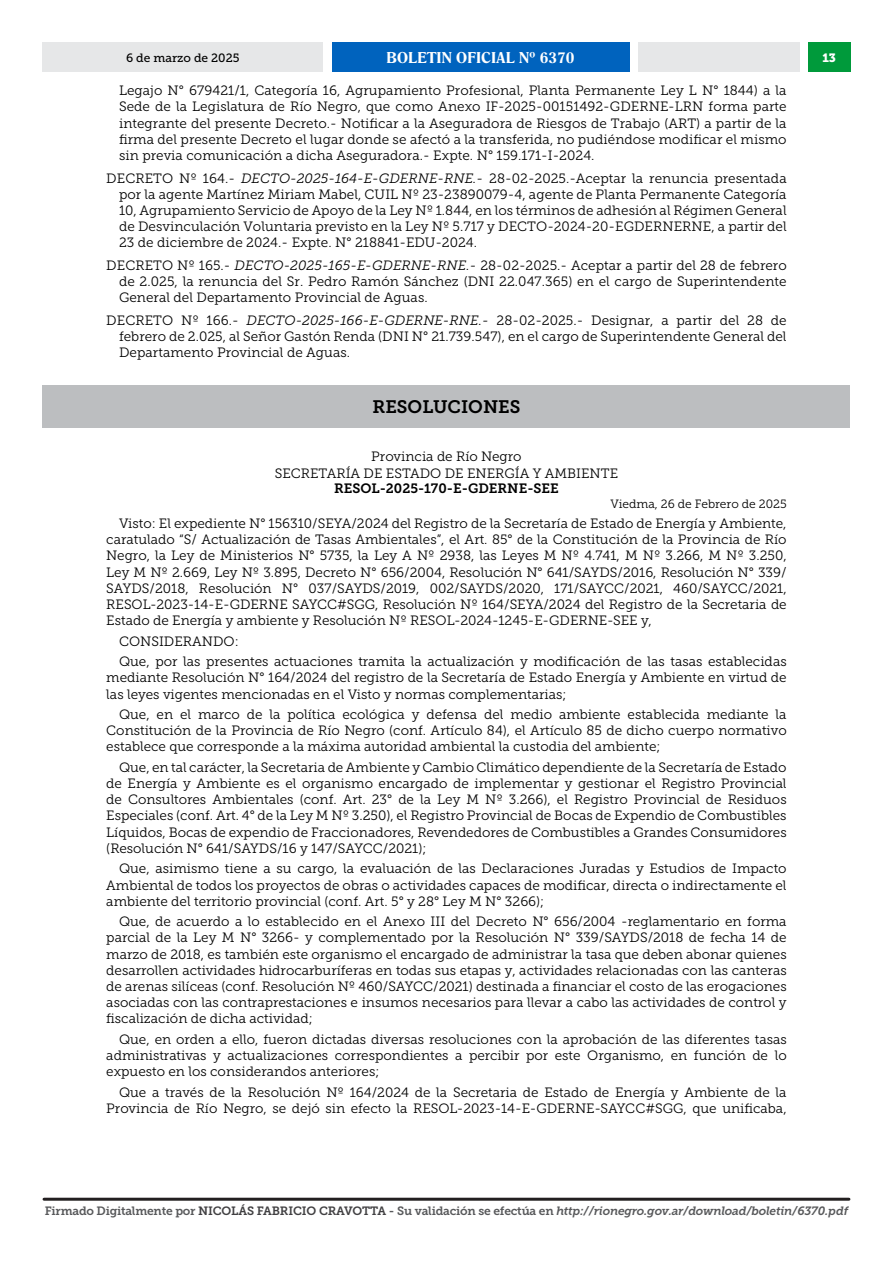
<style>
.page{position:relative;width:893px;height:1263px;background:#fff}
.page>*{position:absolute;margin:0;border:0;box-sizing:border-box;transform-origin:0 0}
.t1{font:18px "Museo Slab 700";color:#000}
.t2{font:700 15px "Romana BT";color:#fff}
.t3{font:13.5px/16.2px "Museo Slab 300";color:#000;text-align:justify}
.t4{font:13.5px "Museo Slab 700";color:#000}
.t5{font:italic 12px "Museo Slab 700";letter-spacing:-.02em;color:#58595b}
.t6{font:12px "Museo Slab 300";color:#000}
.t7{font:12px "Museo Slab 500";color:#000}
.t8{font:12px "Museo Slab 900";color:#fff}
.s1{font-style:italic}
.s2{font-style:normal}
.s3{font-style:normal;color:#414042}
</style>
<div class="page">
<div style="left:638px;top:43px;width:161px;height:29px;background:#e6e7e8"></div>
<div style="left:332px;top:43px;width:297px;height:29px;background:#0063be"></div>
<div style="left:808px;top:43px;width:42px;height:29px;background:#009a3b"></div>
<div style="left:43px;top:43px;width:280px;height:29px;background:#e6e7e8"></div>
<hr style="left:44px;top:1198px;width:805px;height:3px;background:#231f20">
<div style="left:43px;top:385px;width:807px;height:43px;background:#bcbec0"></div>
<p class="t7" style="left:126px;top:51px;width:115px">6 de marzo de 2025</p>
<p class="t2" style="left:387px;top:48px;width:189px">BOLETIN OFICIAL Nº 6370</p>
<p class="t8" style="left:822px;top:51px;width:15px">13</p>
<p class="t3" style="left:119px;top:83px;width:669px">Legajo N° 679421/1, Categoría 16, Agrupamiento Profesional, Planta Permanente Ley L N° 1844) a la Sede de la Legislatura de Río Negro, que como Anexo IF-2025-00151492-GDERNE-LRN forma parte integrante del presente Decreto.- Notificar a la Aseguradora de Riesgos de Trabajo (ART) a partir de la firma del presente Decreto el lugar donde se afectó a la transferida, no pudiéndose modificar el mismo sin previa comunicación a dicha Aseguradora.- Expte. N° 159.171-I-2024.</p>
<p class="t3" style="left:119px;top:170px;width:669px;text-indent:-13px">DECRETO Nº 164.- <span class="s1">DECTO-2025-164-E-GDERNE-RNE.-</span> 28-02-2025.-Aceptar la renuncia presentada por la agente Martínez Miriam Mabel, CUIL Nº 23-23890079-4, agente de Planta Permanente Categoría 10, Agrupamiento Servicio de Apoyo de la Ley Nº 1.844, en los términos de adhesión al Régimen General de Desvinculación Voluntaria previsto en la Ley Nº 5.717 y DECTO-2024-20-EGDERNERNE, a partir del 23 de diciembre de 2024.- Expte. N° 218841-EDU-2024.</p>
<p class="t3" style="left:119px;top:257px;width:669px;text-indent:-13px">DECRETO Nº 165.- <span class="s1">DECTO-2025-165-E-GDERNE-RNE.-</span> 28-02-2025.- Aceptar a partir del 28 de febrero de 2.025, la renuncia del Sr. Pedro Ramón Sánchez (DNI 22.047.365) en el cargo de Superintendente General del Departamento Provincial de Aguas.</p>
<p class="t3" style="left:119px;top:312px;width:669px;text-indent:-13px">DECRETO Nº 166.- <span class="s1">DECTO-2025-166-E-GDERNE-RNE.-</span> 28-02-2025.- Designar, a partir del 28 de febrero de 2.025, al Señor Gastón Renda (DNI N° 21.739.547), en el cargo de Superintendente General del Departamento Provincial de Aguas.</p>
<h1 class="t1" style="left:372px;top:397px;width:150px">RESOLUCIONES</h1>
<p class="t3" style="left:275px;top:449px;width:345px;text-align:center">Provincia de Río Negro<br>SECRETARÍA DE ESTADO DE ENERGÍA Y AMBIENTE</p>
<p class="t4" style="left:334px;top:481px;width:226px">RESOL-2025-170-E-GDERNE-SEE</p>
<p class="t6" style="left:610px;top:497px;width:178px">Viedma, 26 de Febrero de 2025</p>
<p class="t3" style="left:106px;top:515px;width:682px;text-indent:13px">Visto: El expediente N° 156310/SEYA/2024 del Registro de la Secretaría de Estado de Energía y Ambiente, caratulado “S/ Actualización de Tasas Ambientales”, el Art. 85° de la Constitución de la Provincia de Río Negro, la Ley de Ministerios N° 5735, la Ley A Nº 2938, las Leyes M Nº 4.741, M Nº 3.266, M Nº 3.250, Ley M Nº 2.669, Ley Nº 3.895, Decreto N° 656/2004, Resolución N° 641/SAYDS/2016, Resolución N° 339/ SAYDS/2018, Resolución N° 037/SAYDS/2019, 002/SAYDS/2020, 171/SAYCC/2021, 460/SAYCC/2021, RESOL-2023-14-E-GDERNE SAYCC#SGG, Resolución Nº 164/SEYA/2024 del Registro de la Secretaria de Estado de Energía y ambiente y Resolución Nº RESOL-2024-1245-E-GDERNE-SEE y,</p>
<p class="t3" style="left:119px;top:631px;width:669px;line-height:20.4px">CONSIDERANDO:<br>Que, por las presentes actuaciones tramita la actualización y modificación de las tasas establecidas</p>
<p class="t3" style="left:106px;top:670px;width:682px">mediante Resolución N° 164/2024 del registro de la Secretaría de Estado Energía y Ambiente en virtud de las leyes vigentes mencionadas en el Visto y normas complementarias;</p>
<p class="t3" style="left:106px;top:706px;width:682px;text-indent:13px">Que, en el marco de la política ecológica y defensa del medio ambiente establecida mediante la Constitución de la Provincia de Río Negro (conf. Artículo 84), el Artículo 85 de dicho cuerpo normativo establece que corresponde a la máxima autoridad ambiental la custodia del ambiente;</p>
<p class="t3" style="left:106px;top:759px;width:682px;text-indent:13px">Que, en tal carácter, la Secretaria de Ambiente y Cambio Climático dependiente de la Secretaría de Estado de Energía y Ambiente es el organismo encargado de implementar y gestionar el Registro Provincial de Consultores Ambientales (conf. Art. 23° de la Ley M Nº 3.266), el Registro Provincial de Residuos Especiales (conf. Art. 4° de la Ley M Nº 3.250), el Registro Provincial de Bocas de Expendio de Combustibles Líquidos, Bocas de expendio de Fraccionadores, Revendedores de Combustibles a Grandes Consumidores (Resolución N° 641/SAYDS/16 y 147/SAYCC/2021);</p>
<p class="t3" style="left:106px;top:861px;width:682px;text-indent:13px">Que, asimismo tiene a su cargo, la evaluación de las Declaraciones Juradas y Estudios de Impacto Ambiental de todos los proyectos de obras o actividades capaces de modificar, directa o indirectamente el ambiente del territorio provincial (conf. Art. 5° y 28° Ley M N° 3266);</p>
<p class="t3" style="left:106px;top:913px;width:682px;text-indent:13px">Que, de acuerdo a lo establecido en el Anexo III del Decreto N° 656/2004 -reglamentario en forma parcial de la Ley M N° 3266- y complementado por la Resolución N° 339/SAYDS/2018 de fecha 14 de marzo de 2018, es también este organismo el encargado de administrar la tasa que deben abonar quienes desarrollen actividades hidrocarburíferas en todas sus etapas y, actividades relacionadas con las canteras de arenas silíceas (conf. Resolución Nº 460/SAYCC/2021) destinada a financiar el costo de las erogaciones asociadas con las contraprestaciones e insumos necesarios para llevar a cabo las actividades de control y fiscalización de dicha actividad;</p>
<p class="t3" style="left:106px;top:1031px;width:682px;text-indent:13px">Que, en orden a ello, fueron dictadas diversas resoluciones con la aprobación de las diferentes tasas administrativas y actualizaciones correspondientes a percibir por este Organismo, en función de lo expuesto en los considerandos anteriores;</p>
<p class="t3" style="left:106px;top:1084px;width:682px;text-align:right">Que a través de la Resolución Nº 164/2024 de la Secretaria de Estado de Energía y Ambiente de la<br>Provincia de Río Negro, se dejó sin efecto la RESOL-2023-14-E-GDERNE-SAYCC#SGG, que unificaba,</p>
<p class="t5" style="left:45px;top:1204px;width:805px"><span class="s2">Firmado Digitalmente por</span> <span class="s3">NICOLÁS FABRICIO CRAVOTTA</span> <span class="s2">- Su validación se efectúa en</span> http://rionegro.gov.ar/download/boletin/6370.pdf</p>
</div>
